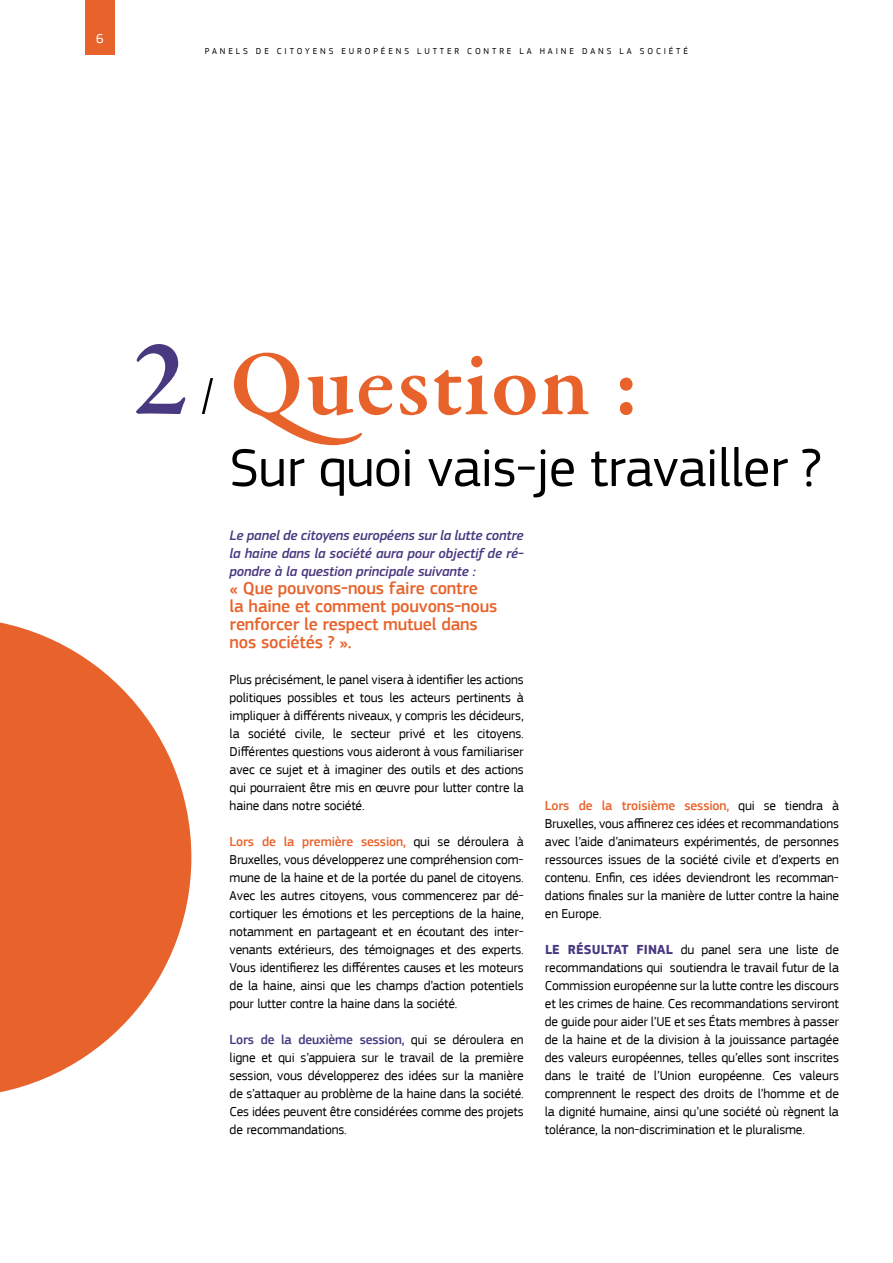
<style>
.page{position:relative;width:893px;height:1263px;background:#fff}
.page>*{position:absolute;margin:0;border:0;box-sizing:border-box;transform-origin:0 0}
.t1{font:600 94.5px "Garamond Premr Pro";letter-spacing:.02em;color:#e8632c}
.t2{font:55.5px "EC Square Sans Pro";letter-spacing:-.01em;color:#000}
.t3{font:500 18px/18px "EC Square Sans Pro";letter-spacing:-.01em;color:#e8632c}
.t4{font:italic 500 14.25px/18px "EC Square Sans Pro";letter-spacing:-.01em;color:#493980;text-align:justify}
.t5{font:13.5px/18px "EC Square Sans Pro";letter-spacing:-.01em;color:#000;text-align:justify}
.t6{font:13.5px "EC Square Sans Pro";color:#fff}
.t7{font:9px "EC Square Sans Pro";letter-spacing:.32em;color:#000}
.s1{font-weight:500;color:#e8632c}
.s2{font-weight:500;color:#493980}
.s3{font-weight:700;color:#493980}
</style>
<div class="page">
<div style="left:85px;top:0;width:30px;height:54px;background:#e8632c"></div>
<svg style="left:202px;top:378px;width:11px;height:36px"></svg>
<svg style="left:136px;top:344px;width:50px;height:70px"></svg>
<svg style="left:0;top:622px;width:191px;height:471px;fill:#e8632c"></svg>
<p class="t6" style="left:96px;top:30px;width:9px">6</p>
<p class="t7" style="left:205px;top:46px;width:485px">PANELS DE CITOYENS EUROPÉENS LUTTER CONTRE LA HAINE DANS LA SOCIÉTÉ</p>
<h1 class="t1" style="left:230px;top:327px;width:412px">Question :</h1>
<h2 class="t2" style="left:230px;top:435px;width:593px">Sur quoi vais-je travailler ?</h2>
<p class="t4" style="left:230px;top:527px;width:296px">Le panel de citoyens européens sur la lutte contre la haine dans la société aura pour objectif de ré&shy;pondre à la question principale suivante :</p>
<h3 class="t3" style="left:230px;top:579px;width:269px">« Que pouvons-nous faire contre<br>la haine et comment pouvons-nous renforcer le respect mutuel dans nos sociétés ? ».</h3>
<p class="t5" style="left:230px;top:671px;width:296px">Plus précisément, le panel visera à identifier les actions politiques possibles et tous les acteurs pertinents à impliquer à différents niveaux, y compris les décideurs, la société civile, le secteur privé et les citoyens.<br>Différentes questions vous aideront à vous familiariser avec ce sujet et à imaginer des outils et des actions qui pourraient être mis en œuvre pour lutter contre la haine dans notre société.</p>
<p class="t5" style="left:230px;top:833px;width:296px"><span class="s1">Lors de la première session,</span> qui se déroulera à Bruxelles, vous développerez une compréhension com&shy;mune de la haine et de la portée du panel de citoyens.<br>Avec les autres citoyens, vous commencerez par dé&shy;cortiquer les émotions et les perceptions de la haine, notamment en partageant et en écoutant des inter&shy;venants extérieurs, des témoignages et des experts.<br>Vous identifierez les différentes causes et les moteurs de la haine, ainsi que les champs d’action potentiels pour lutter contre la haine dans la société.</p>
<p class="t5" style="left:230px;top:1031px;width:296px"><span class="s2">Lors de la deuxième session,</span> qui se déroulera en ligne et qui s’appuiera sur le travail de la première session, vous développerez des idées sur la manière de s’attaquer au problème de la haine dans la société.<br>Ces idées peuvent être considérées comme des projets de recommandations.</p>
<p class="t5" style="left:545px;top:797px;width:296px"><span class="s1">Lors de la troisième session,</span> qui se tiendra à Bruxelles, vous affinerez ces idées et recommandations avec l’aide d’animateurs expérimentés, de personnes ressources issues de la société civile et d’experts en contenu. Enfin, ces idées deviendront les recomman&shy;dations finales sur la manière de lutter contre la haine en Europe.</p>
<p class="t5" style="left:545px;top:941px;width:296px"><span class="s3">LE RÉSULTAT FINAL</span> du panel sera une liste de recommandations qui soutiendra le travail futur de la Commission européenne sur la lutte contre les discours et les crimes de haine. Ces recommandations serviront de guide pour aider l’UE et ses États membres à passer de la haine et de la division à la jouissance partagée des valeurs européennes, telles qu’elles sont inscrites dans le traité de l’Union européenne. Ces valeurs comprennent le respect des droits de l’homme et de la dignité humaine, ainsi qu’une société où règnent la tolérance, la non-discrimination et le pluralisme.</p>
</div>
